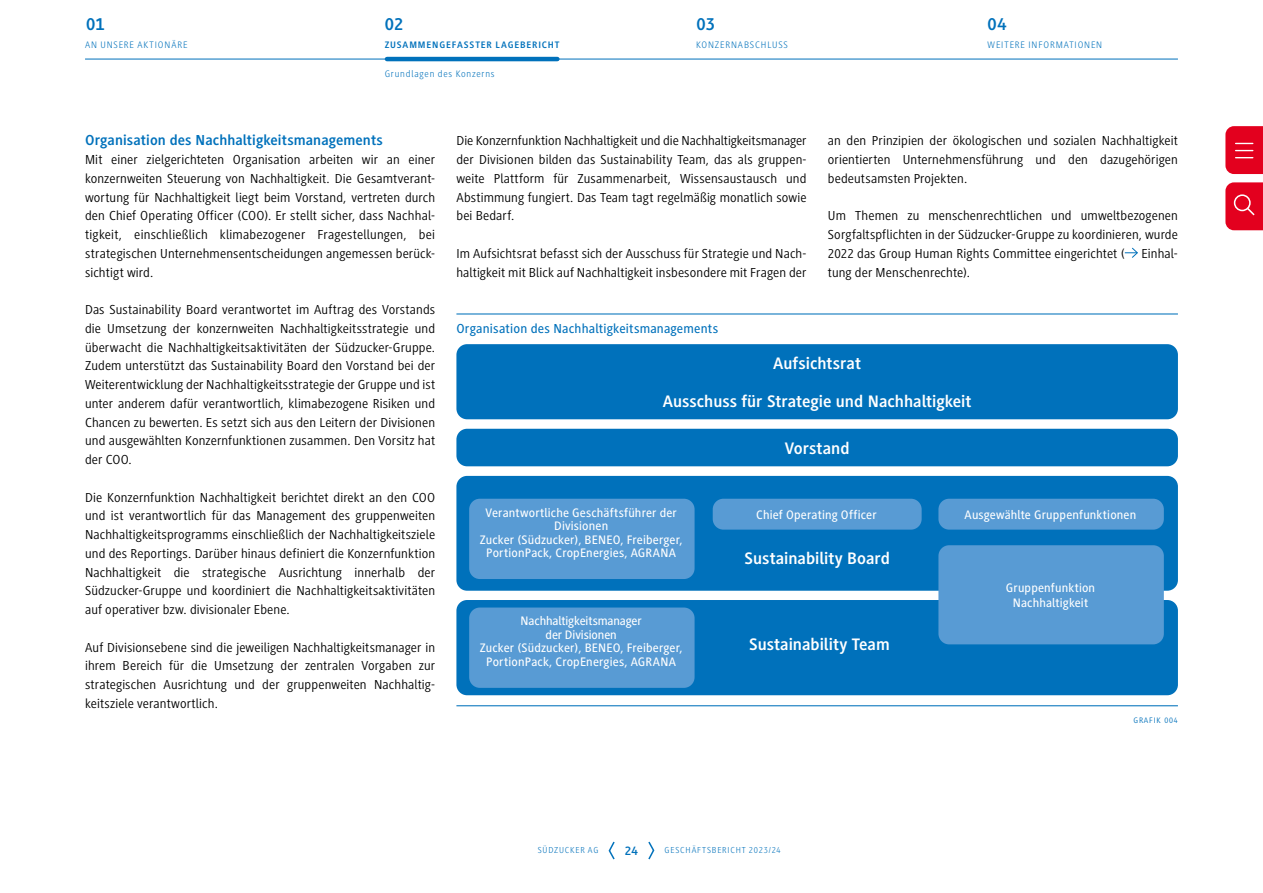
<style>
.page{position:relative;width:1263px;height:893px;background:#fff}
.page>*{position:absolute;margin:0;border:0;box-sizing:border-box;transform-origin:0 0}
.t1{font:700 18px "Generis Sans Pro";letter-spacing:.01em;color:#0071bb}
.t2{font:700 17.25px "Generis Sans Pro";color:#fff}
.t3{font:700 15px "Generis Sans Pro";letter-spacing:.005em;color:#0071bb}
.t4{font:13.5px/18.8px "Generis Sans Pro";letter-spacing:.01em;color:#000;text-align:justify}
.t5{font:500 13.5px "Generis Sans Pro";letter-spacing:.015em;color:#0071bb}
.t6{font:500 12.75px/13.5px "Generis Sans Pro";letter-spacing:.015em;color:#fff;text-align:center}
.t7{font:700 12.75px "Generis Sans Pro";color:#0071bb}
.t8{font:300 9.75px "Generis Sans Pro";letter-spacing:.085em;color:#0071bb}
.t9{font:700 9.75px "Generis Sans Pro";letter-spacing:.09em;color:#0071bb}
.t10{font:300 9px "Generis Sans Pro";letter-spacing:.085em;color:#0071bb}
.t11{font:8.25px "Generis Sans Pro";letter-spacing:.1em;color:#0071bb}
</style>
<div class="page">
<svg style="left:608px;top:841px;width:7px;height:19px"></svg>
<svg style="left:648px;top:841px;width:7px;height:19px"></svg>
<hr style="left:85px;top:59px;width:1093px;height:1px;background:#0071bb">
<svg style="left:1125px;top:247px;width:13px;height:11px"></svg>
<div style="left:456px;top:344px;width:722px;height:75px;background:#0071bb;border-radius:11px"></div>
<div style="left:456px;top:476px;width:722px;height:115px;background:#0071bb;border-radius:11px"></div>
<div style="left:456px;top:600px;width:722px;height:95px;background:#0071bb;border-radius:11px"></div>
<div style="left:469px;top:499px;width:225px;height:80px;background:#589bd4;border-radius:11px"></div>
<div style="left:469px;top:607px;width:225px;height:81px;background:#589bd4;border-radius:11px"></div>
<div style="left:938px;top:545px;width:226px;height:99px;background:#589bd4;border-radius:11px"></div>
<div style="left:713px;top:499px;width:209px;height:31px;background:#589bd4;border-radius:11px"></div>
<div style="left:938px;top:499px;width:226px;height:31px;background:#589bd4;border-radius:11px"></div>
<div style="left:456px;top:429px;width:722px;height:37px;background:#0071bb;border-radius:11px"></div>
<hr style="left:456px;top:313px;width:722px;height:1px;background:#0071bb">
<hr style="left:456px;top:705px;width:722px;height:1px;background:#0071bb">
<hr style="left:387px;top:57px;width:170px;height:4px;background:#0071bb">
<svg style="left:1225px;top:182px;width:38px;height:48px;background:#e51531"></svg>
<svg style="left:1225px;top:126px;width:38px;height:48px;background:#e5122e"></svg>
<h1 class="t1" style="left:86px;top:14px;width:20px">01</h1>
<h1 class="t1" style="left:385px;top:14px;width:20px">02</h1>
<h1 class="t1" style="left:696px;top:14px;width:20px">03</h1>
<h1 class="t1" style="left:987px;top:14px;width:21px">04</h1>
<p class="t8" style="left:85px;top:39px;width:104px">AN UNSERE AKTIONÄRE</p>
<p class="t9" style="left:385px;top:39px;width:176px">ZUSAMMENGEFASSTER LAGEBERICHT</p>
<p class="t8" style="left:696px;top:39px;width:93px">KONZERNABSCHLUSS</p>
<p class="t8" style="left:987px;top:39px;width:116px">WEITERE INFORMATIONEN</p>
<p class="t8" style="left:385px;top:69px;width:111px">Grundlagen des Konzerns</p>
<p class="t3" style="left:85px;top:132px;width:299px">Organisation des Nachhaltigkeitsmanagements</p>
<p class="t4" style="left:85px;top:150px;width:352px">Mit einer zielgerichteten Organisation arbeiten wir an einer konzernweiten Steuerung von Nachhaltigkeit. Die Gesamtverant&shy;wortung für Nachhaltigkeit liegt beim Vorstand, vertreten durch den Chief Operating Officer (COO). Er stellt sicher, dass Nachhal&shy;tigkeit, einschließlich klimabezogener Fragestellungen, bei strategischen Unternehmensentscheidungen angemessen berück&shy;sichtigt wird.</p>
<p class="t4" style="left:85px;top:300px;width:352px">Das Sustainability Board verantwortet im Auftrag des Vorstands die Umsetzung der konzernweiten Nachhaltigkeitsstrategie und überwacht die Nachhaltigkeitsaktivitäten der Südzucker-Gruppe.<br>Zudem unterstützt das Sustainability Board den Vorstand bei der Weiterentwicklung der Nachhaltigkeitsstrategie der Gruppe und ist unter anderem dafür verantwortlich, klimabezogene Risiken und Chancen zu bewerten. Es setzt sich aus den Leitern der Divisionen und ausgewählten Konzernfunktionen zusammen. Den Vorsitz hat der COO.</p>
<p class="t4" style="left:85px;top:488px;width:352px">Die Konzernfunktion Nachhaltigkeit berichtet direkt an den COO und ist verantwortlich für das Management des gruppenweiten Nachhaltigkeitsprogramms einschließlich der Nachhaltigkeitsziele und des Reportings. Darüber hinaus definiert die Konzernfunktion Nachhaltigkeit die strategische Ausrichtung innerhalb der Südzucker-Gruppe und koordiniert die Nachhaltigkeitsaktivitäten auf operativer bzw. divisionaler Ebene.</p>
<p class="t4" style="left:85px;top:638px;width:352px">Auf Divisionsebene sind die jeweiligen Nachhaltigkeitsmanager in ihrem Bereich für die Umsetzung der zentralen Vorgaben zur strategischen Ausrichtung und der gruppenweiten Nachhaltig&shy;keitsziele verantwortlich.</p>
<p class="t4" style="left:456px;top:132px;width:352px">Die Konzernfunktion Nachhaltigkeit und die Nachhaltigkeitsmanager der Divisionen bilden das Sustainability Team, das als gruppen&shy;weite Plattform für Zusammenarbeit, Wissensaustausch und Abstimmung fungiert. Das Team tagt regelmäßig monatlich sowie bei Bedarf.</p>
<p class="t4" style="left:456px;top:244px;width:352px">Im Aufsichtsrat befasst sich der Ausschuss für Strategie und Nach&shy;haltigkeit mit Blick auf Nachhaltigkeit insbesondere mit Fragen der</p>
<p class="t5" style="left:456px;top:321px;width:263px">Organisation des Nachhaltigkeitsmanagements</p>
<p class="t4" style="left:828px;top:132px;width:352px">an den Prinzipien der ökologischen und sozialen Nachhaltigkeit orientierten Unternehmensführung und den dazugehörigen bedeutsamsten Projekten.</p>
<p class="t4" style="left:828px;top:207px;width:352px">Um Themen zu menschenrechtlichen und umweltbezogenen Sorgfaltspflichten in der Südzucker-Gruppe zu koordinieren, wurde 2022 das Group Human Rights Committee eingerichtet ( Einhal&shy;tung der Menschenrechte).</p>
<p class="t2" style="left:773px;top:354px;width:89px">Aufsichtsrat</p>
<p class="t2" style="left:663px;top:392px;width:310px">Ausschuss für Strategie und Nachhaltigkeit</p>
<p class="t6" style="left:480px;top:506px;width:204px">Verantwortliche Geschäftsführer der<br>Divisionen<br>Zucker (Südzucker), BENEO, Freiberger,<br>PortionPack, CropEnergies, AGRANA</p>
<p class="t6" style="left:480px;top:614px;width:204px">Nachhaltigkeitsmanager<br>der Divisionen<br>Zucker (Südzucker), BENEO, Freiberger,<br>PortionPack, CropEnergies, AGRANA</p>
<p class="t2" style="left:785px;top:439px;width:66px">Vorstand</p>
<p class="t6" style="left:756px;top:508px;width:122px">Chief Operating Officer</p>
<p class="t6" style="left:965px;top:508px;width:173px">Ausgewählte Gruppenfunktionen</p>
<p class="t2" style="left:744px;top:549px;width:147px">Sustainability Board</p>
<p class="t2" style="left:749px;top:634px;width:142px">Sustainability Team</p>
<p class="t6" style="left:1006px;top:581px;width:91px;line-height:14.2px">Gruppenfunktion<br>Nachhaltigkeit</p>
<p class="t11" style="left:1133px;top:716px;width:46px">GRAFIK 004</p>
<p class="t10" style="left:538px;top:845px;width:62px">SÜDZUCKER AG</p>
<p class="t7" style="left:625px;top:843px;width:15px">24</p>
<p class="t10" style="left:665px;top:845px;width:118px">GESCHÄFTSBERICHT 2023/24</p>
</div>
